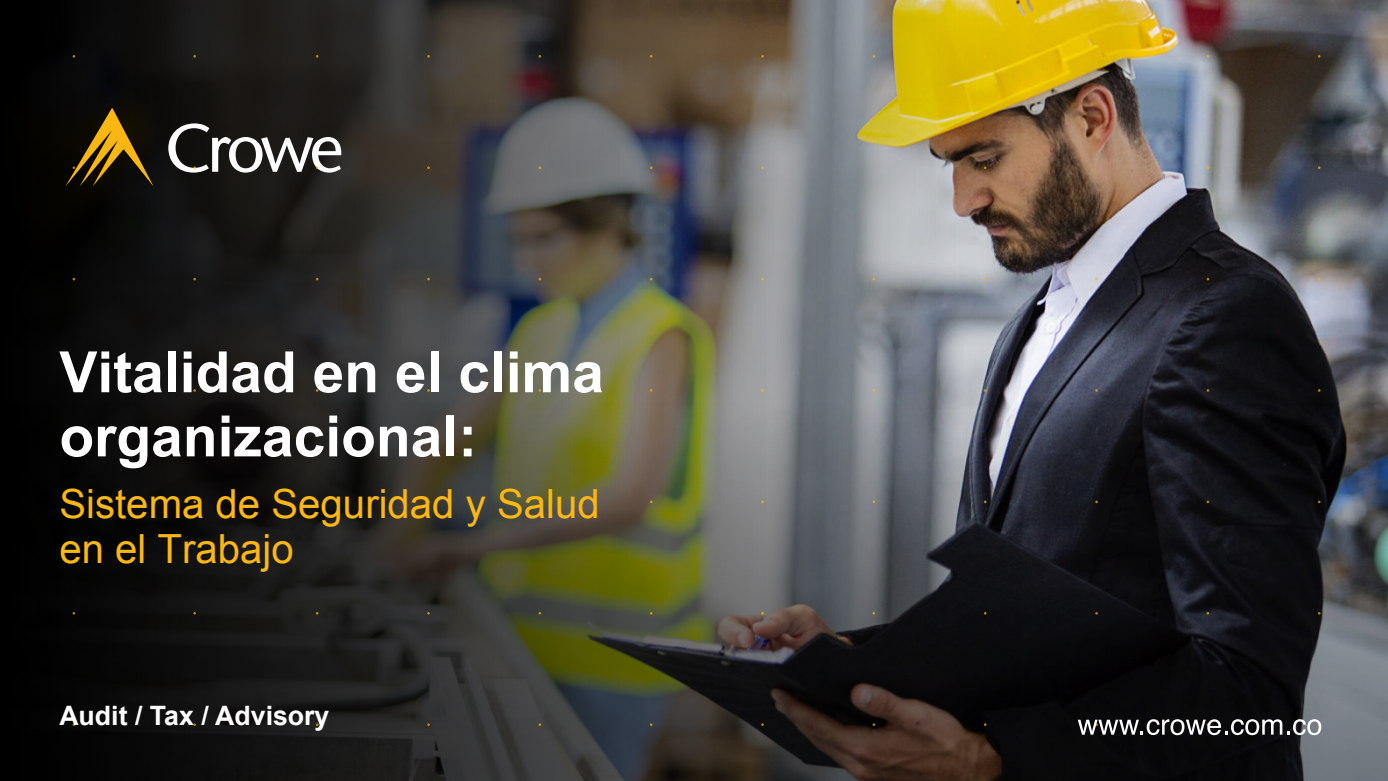
<style>
.page{position:relative;width:1388px;height:781px;background:#fff}
.page>*{position:absolute;margin:0;border:0;box-sizing:border-box;transform-origin:0 0}
.t1{font:700 56.88px/64px "Arial";color:#fff}
.t2{font:40.25px/45.1px "Arial";color:#fbb713}
.t3{font:700 26.78px "Arial";color:#fff}
</style>
<div class="page">
<img style="left:1020px;top:0;width:368px;height:402px">
<img style="left:0;top:0;width:1020px;height:402px">
<svg style="left:0;top:402px;width:1388px;height:378px;background:#2d2d29"></svg>
<svg style="left:168px;top:123px;width:173px;height:50px"></svg>
<svg style="left:66px;top:108px;width:87px;height:78px;background:#453307"></svg>
<svg style="left:1078px;top:719px;width:243px;height:16px"></svg>
<h1 class="t1" style="left:59px;top:345px;width:546px">Vitalidad en el clima organizacional:</h1>
<p class="t2" style="left:59px;top:484px;width:542px">Sistema de Seguridad y Salud en el Trabajo</p>
<p class="t3" style="left:59px;top:705px;width:272px">Audit / Tax / Advisory</p>
</div>
